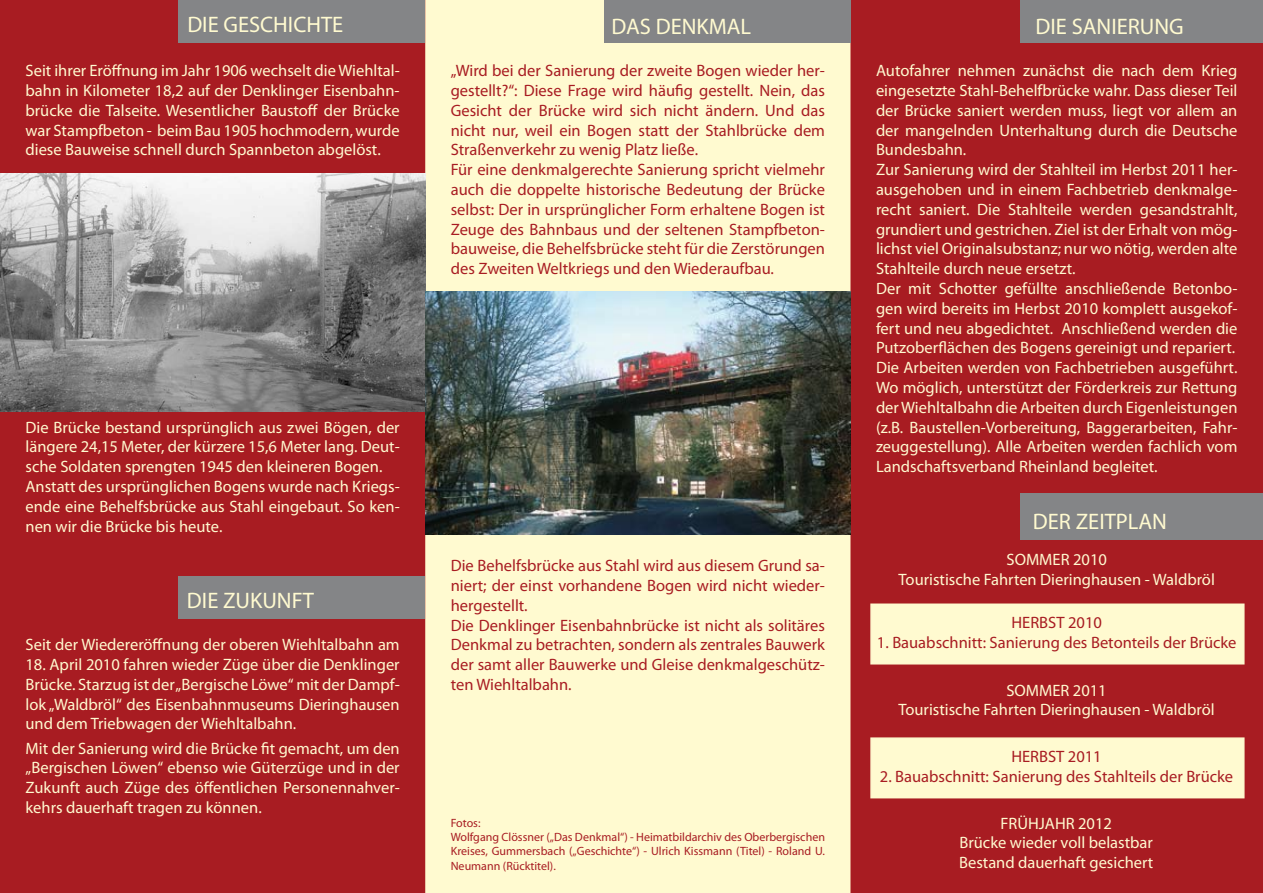
<style>
.page{position:relative;width:1263px;height:893px;background:#a81c22}
.page>*{position:absolute;margin:0;border:0;box-sizing:border-box;transform-origin:0 0}
.t1{font:22.5px "Myriad Pro";color:#fffad0}
.t2{font:16.5px/19.8px "Myriad Pro";color:#fffad0;text-align:center}
.t3{font:16.5px/19.8px "Myriad Pro";color:#a81c22}
.t4{font:12px/14.4px "Myriad Pro";color:#a81c22}
</style>
<div class="page">
<div style="left:1020px;top:494px;width:243px;height:46px;background:#848587"></div>
<div style="left:179px;top:0;width:246px;height:43px;background:#848587"></div>
<div style="left:870px;top:603px;width:374px;height:61px;background:#fffad0;border:2px solid #fffad0"></div>
<div style="left:425px;top:0;width:425px;height:893px;background:#fffad0"></div>
<img style="left:0;top:173px;width:425px;height:239px">
<div style="left:179px;top:576px;width:246px;height:43px;background:#848587"></div>
<div style="left:1020px;top:0;width:243px;height:43px;background:#848587"></div>
<div style="left:870px;top:737px;width:374px;height:61px;background:#fffad0;border:2px solid #fffad0"></div>
<img style="left:425px;top:292px;width:425px;height:242px">
<div style="left:604px;top:0;width:246px;height:43px;background:#848587"></div>
<h1 class="t1" style="left:187px;top:11px;width:157px">DIE GESCHICHTE</h1>
<p class="t2" style="left:26px;top:60px;width:376px;text-align:justify">Seit ihrer Eröffnung im Jahr 1906 wechselt die Wiehltal&shy;bahn in Kilometer 18,2 auf der Denklinger Eisenbahn&shy;brücke die Talseite. Wesentlicher Baustoff der Brücke war Stampfbeton - beim Bau 1905 hochmodern, wurde diese Bauweise schnell durch Spannbeton abgelöst.</p>
<p class="t2" style="left:26px;top:417px;width:376px;text-align:left">Die Brücke bestand ursprünglich aus zwei Bögen, der längere 24,15 Meter, der kürzere 15,6 Meter lang. Deut&shy;sche Soldaten sprengten 1945 den kleineren Bogen.<br>Anstatt des ursprünglichen Bogens wurde nach Kriegs&shy;ende eine Behelfsbrücke aus Stahl eingebaut. So ken&shy;nen wir die Brücke bis heute.</p>
<h1 class="t1" style="left:187px;top:586px;width:128px">DIE ZUKUNFT</h1>
<p class="t2" style="left:26px;top:634px;width:376px">Seit der Wiedereröffnung der oberen Wiehltalbahn am</p>
<p class="t2" style="left:26px;top:654px;width:376px;text-align:justify">18. April 2010 fahren wieder Züge über die Denklinger Brücke. Starzug ist der „Bergische Löwe“ mit der Dampf&shy;lok „Waldbröl“ des Eisenbahnmuseums Dieringhausen und dem Triebwagen der Wiehltalbahn.</p>
<p class="t2" style="left:26px;top:738px;width:376px;text-align:justify">Mit der Sanierung wird die Brücke fit gemacht, um den „Bergischen Löwen“ ebenso wie Güterzüge und in der Zukunft auch Züge des öffentlichen Personennahver&shy;kehrs dauerhaft tragen zu können.</p>
<h1 class="t1" style="left:611px;top:13px;width:141px">DAS DENKMAL</h1>
<p class="t3" style="left:451px;top:60px;width:376px">„Wird bei der Sanierung der zweite Bogen wieder her&shy;gestellt?“: Diese Frage wird häufig gestellt. Nein, das Gesicht der Brücke wird sich nicht ändern. Und das nicht nur, weil ein Bogen statt der Stahlbrücke dem Straßenverkehr zu wenig Platz ließe.<br>Für eine denkmalgerechte Sanierung spricht vielmehr auch die doppelte historische Bedeutung der Brücke selbst: Der in ursprünglicher Form erhaltene Bogen ist Zeuge des Bahnbaus und der seltenen Stampfbeton&shy;bauweise, die Behelfsbrücke steht für die Zerstörungen des Zweiten Weltkriegs und den Wiederaufbau.</p>
<p class="t3" style="left:451px;top:555px;width:376px">Die Behelfsbrücke aus Stahl wird aus diesem Grund sa&shy;niert; der einst vorhandene Bogen wird nicht wieder&shy;hergestellt.<br>Die Denklinger Eisenbahnbrücke ist nicht als solitäres Denkmal zu betrachten, sondern als zentrales Bauwerk der samt aller Bauwerke und Gleise denkmalgeschütz&shy;ten Wiehltalbahn.</p>
<h1 class="t1" style="left:1035px;top:12px;width:150px">DIE SANIERUNG</h1>
<p class="t2" style="left:876px;top:60px;width:363px;text-align:left">Autofahrer nehmen zunächst die nach dem Krieg eingesetzte Stahl-Behelfbrücke wahr. Dass dieser Teil der Brücke saniert werden muss, liegt vor allem an der mangelnden Unterhaltung durch die Deutsche Bundesbahn.<br>Zur Sanierung wird der Stahlteil im Herbst 2011 her&shy;ausgehoben und in einem Fachbetrieb denkmalge&shy;recht saniert. Die Stahlteile werden gesandstrahlt, grundiert und gestrichen. Ziel ist der Erhalt von mög&shy;lichst viel Originalsubstanz; nur wo nötig, werden alte Stahlteile durch neue ersetzt.<br>Der mit Schotter gefüllte anschließende Betonbo&shy;gen wird bereits im Herbst 2010 komplett ausgekof&shy;fert und neu abgedichtet. Anschließend werden die Putzoberflächen des Bogens gereinigt und repariert.<br>Die Arbeiten werden von Fachbetrieben ausgeführt.<br>Wo möglich, unterstützt der Förderkreis zur Rettung der Wiehltalbahn die Arbeiten durch Eigenleistungen (z.B. Baustellen-Vorbereitung, Baggerarbeiten, Fahr&shy;zeuggestellung). Alle Arbeiten werden fachlich vom Landschaftsverband Rheinland begleitet.</p>
<h1 class="t1" style="left:1033px;top:508px;width:136px">DER ZEITPLAN</h1>
<p class="t2" style="left:898px;top:549px;width:318px">SOMMER 2010<br>Touristische Fahrten Dieringhausen - Waldbröl</p>
<p class="t3" style="left:1011px;top:613px;width:92px">HERBST 2010</p>
<p class="t3" style="left:877px;top:632px;width:361px">1. Bauabschnitt: Sanierung des Betonteils der Brücke</p>
<p class="t2" style="left:898px;top:680px;width:318px">SOMMER 2011<br>Touristische Fahrten Dieringhausen - Waldbröl</p>
<p class="t3" style="left:1011px;top:746px;width:92px">HERBST 2011</p>
<p class="t3" style="left:880px;top:766px;width:355px">2. Bauabschnitt: Sanierung des Stahlteils der Brücke</p>
<p class="t4" style="left:451px;top:815px;width:376px">Fotos:<br>Wolfgang Clössner („Das Denkmal“) - Heimatbildarchiv des Oberbergischen Kreises, Gummersbach („Geschichte“) - Ulrich Kissmann (Titel) - Roland U.<br>Neumann (Rücktitel).</p>
<p class="t2" style="left:959px;top:813px;width:196px">FRÜHJAHR 2012<br>Brücke wieder voll belastbar<br>Bestand dauerhaft gesichert</p>
</div>
